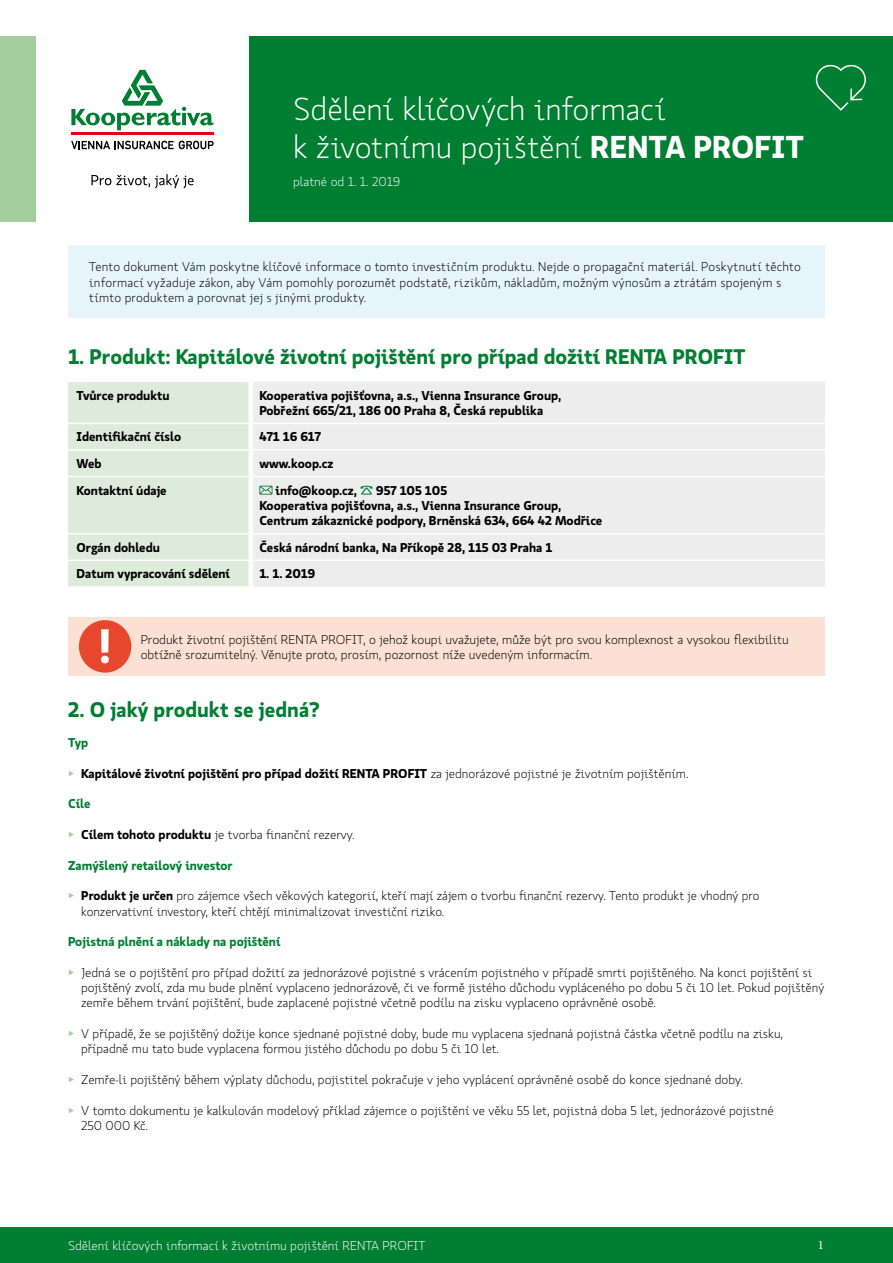
<style>
.page{position:relative;width:893px;height:1263px;background:#fff}
.page>*{position:absolute;margin:0;border:0;box-sizing:border-box;transform-origin:0 0}
.t1{font:700 48px "Koop Pro";color:#fff}
.t2{font:300 31.5px/37.8px "Koop Pro";letter-spacing:-.005em;color:#fff}
.t3{font:700 21px "Koop Pro";color:#007e31}
.t4{font:300 12.75px/15.3px "Koop Pro";color:#000}
.t5{font:700 12.75px/15.3px "Koop Pro";color:#000}
.t6{font:300 12.75px "Koop Pro";color:#fff}
.t7{font:700 12.75px "Koop Pro";color:#007e31}
.t8{font:12.75px "Minion Pro";color:#fff}
.s1{font-weight:700}
.s2{font-weight:300;color:#a2cf9c}
.s3{font-weight:300}
.s4{color:#a2cf9c}
</style>
<div class="page">
<div style="left:0;top:1227px;width:893px;height:36px;background:#007e31"></div>
<div style="left:249px;top:36px;width:644px;height:186px;background:#007e31"></div>
<div style="left:0;top:36px;width:36px;height:186px;background:#a2cf9c"></div>
<svg style="left:816px;top:65px;width:50px;height:46px"></svg>
<div style="left:68px;top:246px;width:757px;height:72px;background:#e6f4fb"></div>
<div style="left:253px;top:382px;width:572px;height:205px;background:#ededed"></div>
<div style="left:68px;top:382px;width:181px;height:205px;background:#ddecda"></div>
<hr style="left:68px;top:423px;width:183px;height:1px;background:#fff">
<hr style="left:68px;top:449px;width:183px;height:2px;background:#fff">
<hr style="left:68px;top:476px;width:183px;height:1px;background:#fff">
<hr style="left:68px;top:533px;width:183px;height:1px;background:#fff">
<hr style="left:68px;top:559px;width:183px;height:2px;background:#fff">
<hr style="left:251px;top:423px;width:574px;height:1px;background:#fff">
<hr style="left:251px;top:449px;width:574px;height:2px;background:#fff">
<hr style="left:251px;top:476px;width:574px;height:1px;background:#fff">
<hr style="left:251px;top:533px;width:574px;height:1px;background:#fff">
<hr style="left:251px;top:559px;width:574px;height:2px;background:#fff">
<svg style="left:259px;top:486px;width:13px;height:9px"></svg>
<svg style="left:360px;top:486px;width:13px;height:9px"></svg>
<div style="left:68px;top:617px;width:757px;height:59px;background:#fce0d3"></div>
<div style="left:79px;top:620px;width:52px;height:53px;background:#e7472c;border-radius:50%"></div>
<hr style="left:71px;top:133px;width:142px;height:2px;background:#e30613">
<svg style="left:71px;top:70px;width:142px;height:60px"></svg>
<svg style="left:71px;top:141px;width:143px;height:8px"></svg>
<svg style="left:91px;top:174px;width:103px;height:14px"></svg>
<h2 class="t2" style="left:293px;top:90px;width:512px">Sdělení klíčových informací<br>k životnímu pojištění <span class="s1">RENTA PROFIT</span></h2>
<p class="t6" style="left:293px;top:173px;width:108px">platné od 1. 1. 2019</p>
<p class="t4" style="left:89px;top:259px;width:713px">Tento dokument Vám poskytne klíčové informace o tomto investičním produktu. Nejde o propagační materiál. Poskytnutí těchto informací vyžaduje zákon, aby Vám pomohly porozumět podstatě, rizikům, nákladům, možným výnosům a ztrátám spojeným s tímto produktem a porovnat jej s jinými produkty.</p>
<h3 class="t3" style="left:68px;top:342px;width:679px">1. Produkt: Kapitálové životní pojištění pro případ dožití RENTA PROFIT</h3>
<p class="t5" style="left:77px;top:387px;width:95px">Tvůrce produktu</p>
<p class="t5" style="left:259px;top:387px;width:303px">Kooperativa pojišťovna, a.s., Vienna Insurance Group,<br>Pobřežní 665/21, 186 00 Praha 8, Česká republika</p>
<p class="t5" style="left:77px;top:429px;width:106px">Identifikační číslo</p>
<p class="t5" style="left:259px;top:429px;width:63px">471 16 617</p>
<p class="t5" style="left:77px;top:455px;width:27px">Web</p>
<p class="t5" style="left:259px;top:455px;width:75px">www.koop.cz</p>
<p class="t5" style="left:77px;top:482px;width:92px">Kontaktní údaje</p>
<p class="t5" style="left:276px;top:482px;width:83px">info@koop.cz,</p>
<p class="t5" style="left:259px;top:482px;width:344px;text-indent:117px">957 105 105<br>Kooperativa pojišťovna, a.s., Vienna Insurance Group,<br>Centrum zákaznické podpory, Brněnská 634, 664 42 Modřice</p>
<p class="t5" style="left:77px;top:539px;width:85px">Orgán dohledu</p>
<p class="t5" style="left:259px;top:539px;width:294px">Česká národní banka, Na Příkopě 28, 115 03 Praha 1</p>
<p class="t5" style="left:77px;top:566px;width:155px">Datum vypracování sdělení</p>
<p class="t5" style="left:259px;top:566px;width:57px">1. 1. 2019</p>
<h1 class="t1" style="left:97px;top:612px;width:18px">!</h1>
<p class="t4" style="left:141px;top:631px;width:650px">Produkt životní pojištění RENTA PROFIT, o jehož koupi uvažujete, může být pro svou komplexnost a vysokou flexibilitu</p>
<p class="t4" style="left:141px;top:647px;width:453px">obtížně srozumitelný. Věnujte proto, prosím, pozornost níže uvedeným informacím.</p>
<h3 class="t3" style="left:68px;top:694px;width:253px">2. O jaký produkt se jedná?</h3>
<p class="t7" style="left:68px;top:734px;width:22px">Typ</p>
<p class="t5" style="left:68px;top:765px;width:622px"><span class="s2">▶</span> Kapitálové životní pojištění pro případ dožití RENTA PROFIT <span class="s3">za jednorázové pojistné je životním pojištěním.</span></p>
<p class="t7" style="left:68px;top:795px;width:24px">Cíle</p>
<p class="t4" style="left:68px;top:827px;width:288px"><span class="s4">▶</span> <span class="s1">Cílem tohoto produktu</span> je tvorba finanční rezervy.</p>
<p class="t7" style="left:68px;top:856px;width:166px">Zamýšlený retailový investor</p>
<p class="t4" style="left:81px;top:888px;width:680px;text-indent:-13px"><span class="s4">▶</span> <span class="s1">Produkt je určen</span> pro zájemce všech věkových kategorií, kteří mají zájem o tvorbu finanční rezervy. Tento produkt je vhodný pro konzervativní investory, kteří chtějí minimalizovat investiční riziko.</p>
<p class="t7" style="left:68px;top:932px;width:214px">Pojistná plnění a náklady na pojištění</p>
<p class="t4" style="left:81px;top:964px;width:745px;text-indent:-13px"><span class="s4">▶</span> Jedná se o pojištění pro případ dožití za jednorázové pojistné s vrácením pojistného v případě smrti pojištěného. Na konci pojištění si pojištěný zvolí, zda mu bude plnění vyplaceno jednorázově, či ve formě jistého důchodu vypláceného po dobu 5 či 10 let. Pokud pojištěný zemře během trvání pojištění, bude zaplacené pojistné včetně podílu na zisku vyplaceno oprávněné osobě.</p>
<p class="t4" style="left:81px;top:1026px;width:703px;text-indent:-13px"><span class="s4">▶</span> V případě, že se pojištěný dožije konce sjednané pojistné doby, bude mu vyplacena sjednaná pojistná částka včetně podílu na zisku, případně mu tato bude vyplacena formou jistého důchodu po dobu 5 či 10 let.</p>
<p class="t4" style="left:68px;top:1071px;width:676px"><span class="s4">▶</span> Zemře-li pojištěný během výplaty důchodu, pojistitel pokračuje v jeho vyplácení oprávněné osobě do konce sjednané doby.</p>
<p class="t4" style="left:81px;top:1102px;width:694px;text-indent:-13px"><span class="s4">▶</span> V tomto dokumentu je kalkulován modelový příklad zájemce o pojištění ve věku 55 let, pojistná doba 5 let, jednorázové pojistné<br>250 000 Kč.</p>
<p class="t6" style="left:68px;top:1237px;width:359px">Sdělení klíčových informací k životnímu pojištění RENTA PROFIT</p>
<p class="t8" style="left:818px;top:1236px;width:8px">1</p>
</div>
